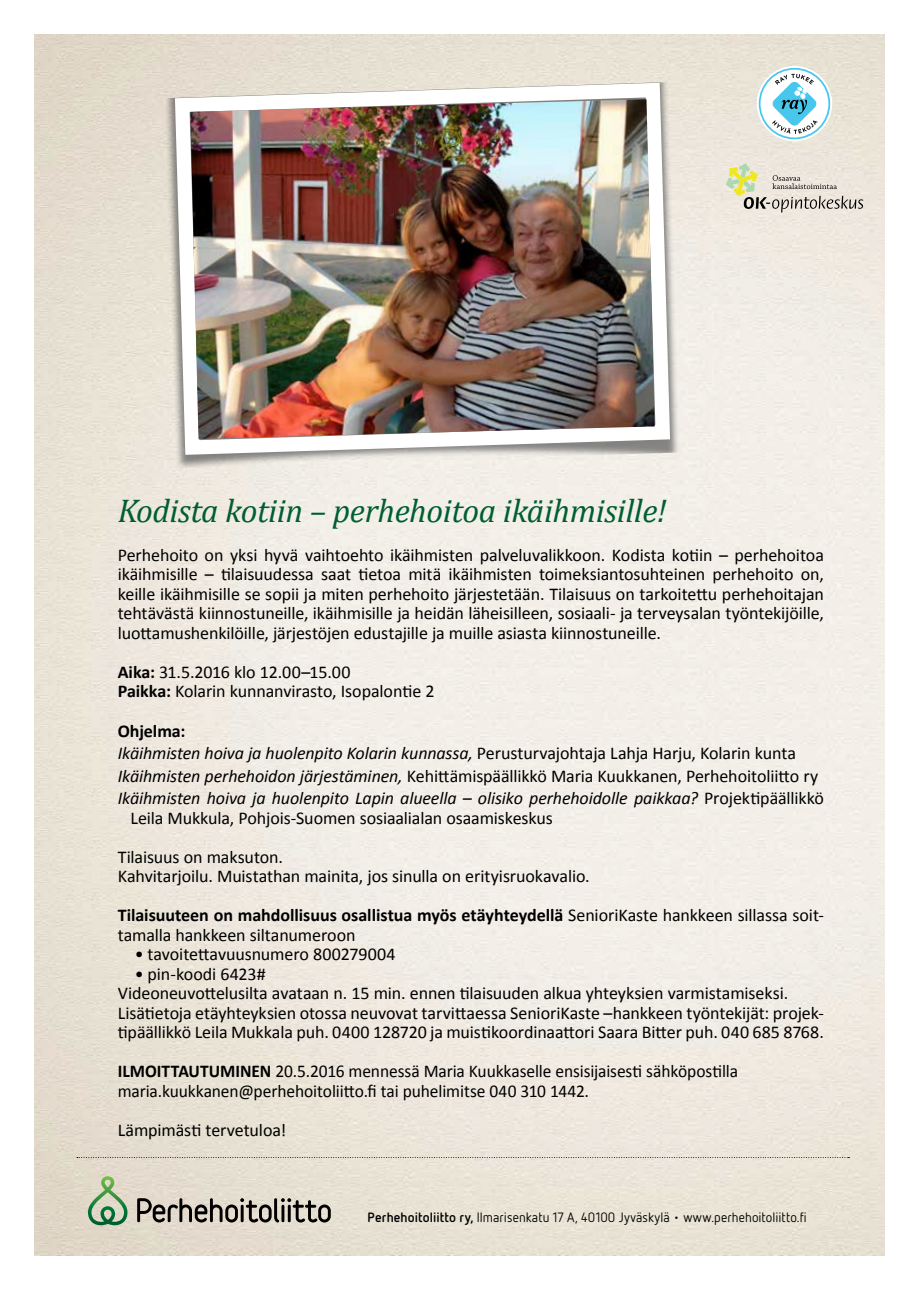
<style>
.page{position:relative;width:919px;height:1289px;background:#fff}
.page>*{position:absolute;margin:0;border:0;box-sizing:border-box;transform-origin:0 0}
.t1{font:italic 33px "Cambria";letter-spacing:-.01em;color:#005e30}
.t2{font:18px/19.5px "Calibri";letter-spacing:-.005em;color:#000}
.t3{font:italic 18px/22.5px "Calibri";letter-spacing:-.005em;color:#000}
.t4{font:13.5px "Netto OT";letter-spacing:.01em;color:#000}
.s1{font-weight:700}
.s2{font-weight:700;font-style:normal}
.s3{font-style:normal}
</style>
<div class="page">
<img style="left:34px;top:34px;width:850px;height:1220px">
<svg style="left:137px;top:1198px;width:194px;height:24px;background:#938e85"></svg>
<svg style="left:88px;top:1176px;width:39px;height:49px;background:#a4bc9c"></svg>
<svg style="left:77px;top:1157px;width:772px;height:1px"></svg>
<svg style="left:756px;top:66px;width:76px;height:75px"></svg>
<svg style="left:758px;top:68px;width:72px;height:71px"></svg>
<div style="left:760px;top:70px;width:68px;height:67px;background:#fff;border-radius:50%"></div>
<svg style="left:769px;top:74px;width:50px;height:60px"></svg>
<svg style="left:725px;top:163px;width:138px;height:49px;background:#d7d3c2"></svg>
<img style="left:159px;top:81px;width:546px;height:388px">
<svg style="left:167px;top:75px;width:510px;height:387px"></svg>
<img style="left:190px;top:99px;width:464px;height:340px">
<h1 class="t1" style="left:118px;top:487px;width:550px">Kodista kotiin – perhehoitoa ikäihmisille!</h1>
<p class="t2" style="left:118px;top:545px;width:707px;text-align:justify">Perhehoito on yksi hyvä vaihtoehto ikäihmisten palveluvalikkoon. Kodista kotiin – perhehoitoa ikäihmisille – tilaisuudessa saat tietoa mitä ikäihmisten toimeksiantosuhteinen perhehoito on, keille ikäihmisille se sopii ja miten perhehoito järjestetään. Tilaisuus on tarkoitettu perhehoitajan tehtävästä kiinnostuneille, ikäihmisille ja heidän läheisilleen, sosiaali- ja terveysalan työntekijöille, luottamushenkilöille, järjestöjen edustajille ja muille asiasta kiinnostuneille.</p>
<p class="t2" style="left:118px;top:662px;width:318px"><span class="s1">Aika:</span> 31.5.2016 klo 12.00–15.00<br><span class="s1">Paikka:</span> Kolarin kunnanvirasto, Isopalontie 2</p>
<p class="t3" style="left:118px;top:718px;width:707px"><span class="s2">Ohjelma:<br></span>Ikäihmisten hoiva ja huolenpito Kolarin kunnassa, <span class="s3">Perusturvajohtaja Lahja Harju, Kolarin kunta </span>Ikäihmisten perhehoidon järjestäminen, <span class="s3">Kehittämispäällikkö Maria Kuukkanen, Perhehoitoliitto ry </span>Ikäihmisten hoiva ja huolenpito Lapin alueella – olisiko perhehoidolle paikkaa? <span class="s3">Projektipäällikkö</span></p>
<p class="t2" style="left:118px;top:798px;width:436px;line-height:39px;text-indent:13px">Leila Mukkula, Pohjois-Suomen sosiaalialan osaamiskeskus<br>Tilaisuus on maksuton.</p>
<p class="t2" style="left:118px;top:856px;width:707px;line-height:39px">Kahvitarjoilu. Muistathan mainita, jos sinulla on erityisruokavalio.<br><span class="s1">Tilaisuuteen on mahdollisuus osallistua myös etäyhteydellä</span> SenioriKaste hankkeen sillassa soit-</p>
<p class="t2" style="left:118px;top:924px;width:239px">tamalla hankkeen siltanumeroon</p>
<p class="t2" style="left:135px;top:944px;width:262px">• tavoitettavuusnumero 800279004</p>
<p class="t2" style="left:118px;top:963px;width:707px;text-indent:17px">• pin-koodi 6423#<br>Videoneuvottelusilta avataan n. 15 min. ennen tilaisuuden alkua yhteyksien varmistamiseksi.<br>Lisätietoja etäyhteyksien otossa neuvovat tarvittaessa SenioriKaste –hankkeen työntekijät: projek&shy;tipäällikkö Leila Mukkala puh. 0400 128720 ja muistikoordinaattori Saara Bitter puh. 040 685 8768.</p>
<p class="t2" style="left:118px;top:1061px;width:622px"><span class="s1">ILMOITTAUTUMINEN</span> 20.5.2016 mennessä Maria Kuukkaselle ensisijaisesti sähköpostilla maria.kuukkanen@perhehoitoliitto.fi tai puhelimitse 040 310 1442.</p>
<p class="t2" style="left:118px;top:1119px;width:170px">Lämpimästi tervetuloa!</p>
<p class="t4" style="left:367px;top:1208px;width:440px"><span class="s1">Perhehoitoliitto ry,</span> Ilmarisenkatu 17 A, 40100 Jyväskylä • www.perhehoitoliitto.fi</p>
</div>
